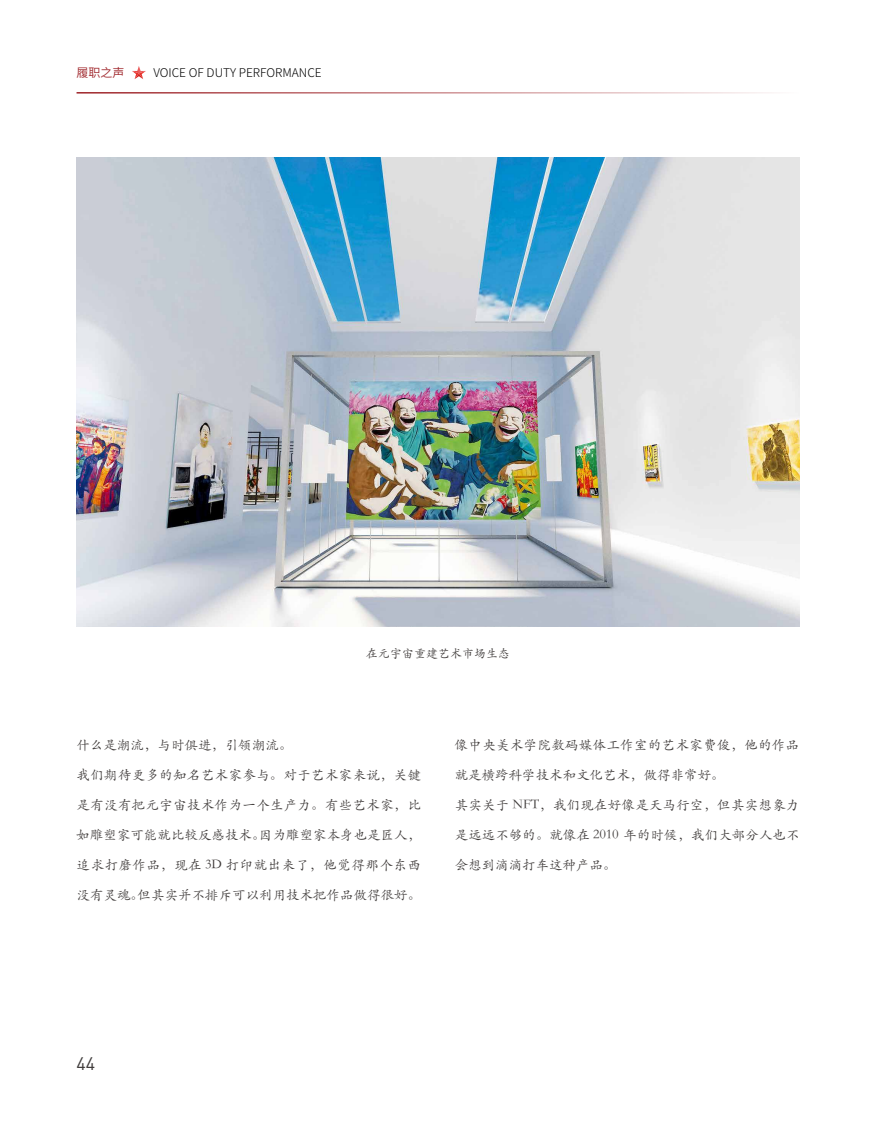
<style>
.page{position:relative;width:893px;height:1127px;background:#fff}
.page>*{position:absolute;margin:0;border:0;box-sizing:border-box;transform-origin:0 0}
.t1{font:18px "DIN Pro";color:#3e3a39}
.t2{font:13.5px "ST Kaiti SC";letter-spacing:.005em;color:#3e3a39}
.t3{font:13.5px "ST Kaiti SC";letter-spacing:.025em;color:#3e3a39}
.t4{font:13.5px "ST Kaiti SC";letter-spacing:.04em;color:#3e3a39}
.t5{font:300 12px "Source Han Sans CN";color:#000}
.t6{font:12px "ST Kaiti SC";color:#3e3a39}
.t7{font:12px "Source Han Sans CN";color:#9e2328}
</style>
<div class="page">
<hr style="left:77px;top:92px;width:722px;height:2px;background:#9e2328">
<svg style="left:132px;top:66px;width:14px;height:13px"></svg>
<img style="left:76px;top:158px;width:723px;height:468px">
<p class="t7" style="left:77px;top:66px;width:50px">履职之声</p>
<p class="t5" style="left:153px;top:66px;width:170px">VOICE OF DUTY PERFORMANCE</p>
<p class="t6" style="left:366px;top:645px;width:145px">在元宇宙重建艺术市场生态</p>
<p class="t2" style="left:76px;top:737px;width:218px">什么是潮流，与时俱进，引领潮流。</p>
<p class="t3" style="left:76px;top:767px;width:346px">我们期待更多的知名艺术家参与。对于艺术家来说，关键</p>
<p class="t3" style="left:76px;top:797px;width:346px">是有没有把元宇宙技术作为一个生产力。有些艺术家，比</p>
<p class="t2" style="left:76px;top:827px;width:346px">如雕塑家可能就比较反感技术。因为雕塑家本身也是匠人，</p>
<p class="t4" style="left:76px;top:857px;width:346px">追求打磨作品，现在 3D 打印就出来了，他觉得那个东西</p>
<p class="t2" style="left:76px;top:887px;width:346px">没有灵魂。但其实并不排斥可以利用技术把作品做得很好。</p>
<p class="t3" style="left:454px;top:737px;width:346px">像中央美术学院数码媒体工作室的艺术家费俊，他的作品</p>
<p class="t2" style="left:454px;top:767px;width:271px">就是横跨科学技术和文化艺术，做得非常好。</p>
<p class="t2" style="left:454px;top:797px;width:346px">其实关于 NFT，我们现在好像是天马行空，但其实想象力</p>
<p class="t2" style="left:454px;top:827px;width:346px">是远远不够的。就像在 2010 年的时候，我们大部分人也不</p>
<p class="t2" style="left:454px;top:857px;width:163px">会想到滴滴打车这种产品。</p>
<h1 class="t1" style="left:77px;top:1051px;width:20px">44</h1>
</div>
